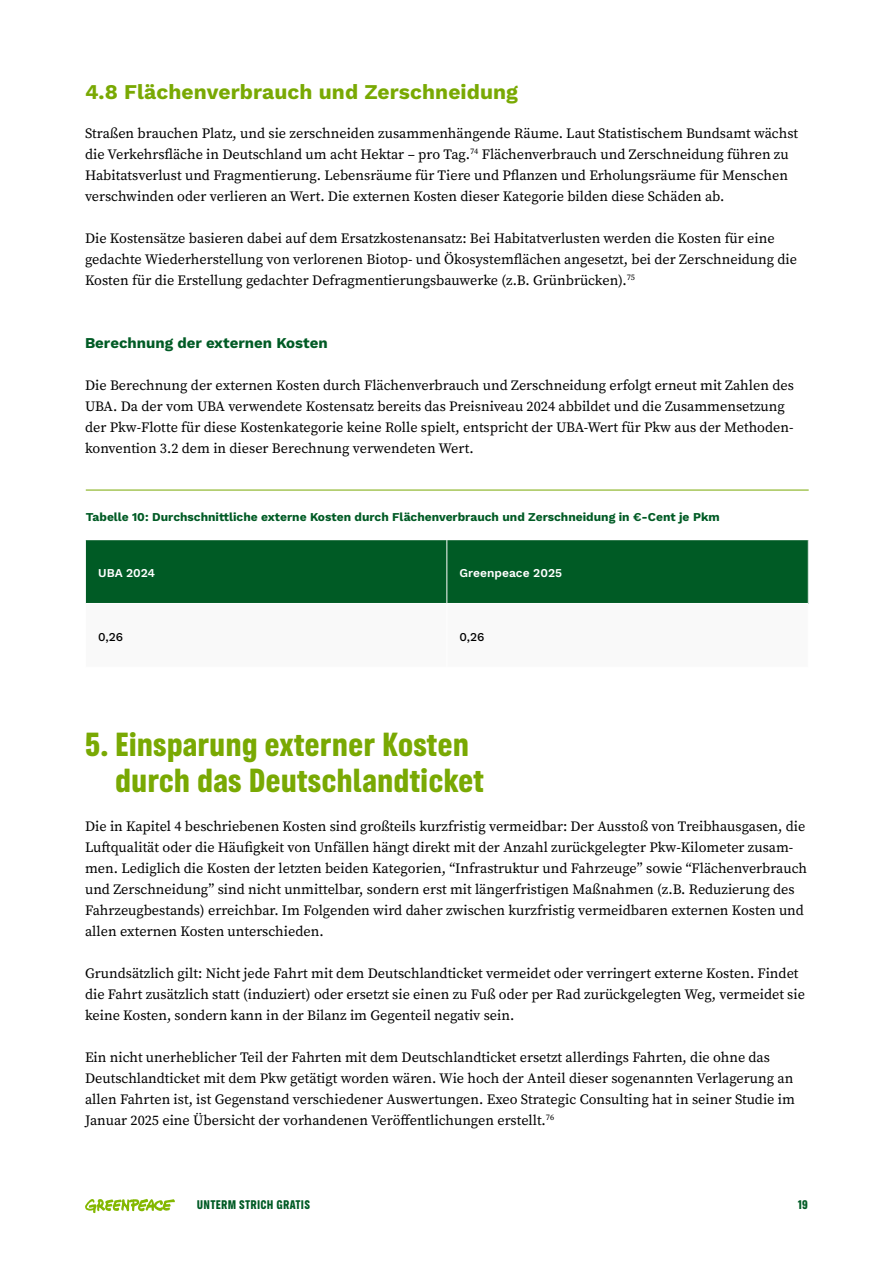
<style>
.page{position:relative;width:893px;height:1263px;background:#fff}
.page>*{position:absolute;margin:0;border:0;box-sizing:border-box;transform-origin:0 0}
.t1{font:700 30px/36px "Greenpeace Sans";color:#79a903}
.t2{font:700 21px "Work Sans";letter-spacing:.005em;color:#79a903}
.t3{font:700 15px "Work Sans";color:#005b25}
.t4{font:14.25px/21px "Source Serif Pro";color:#000}
.t5{font:700 12px "Work Sans";color:#005b25}
.t6{font:600 12px "Work Sans";color:#fff}
.t7{font:500 12px "Work Sans";color:#000}
.t8{font:700 11.25px "Greenpeace Sans";letter-spacing:.02em;color:#005b25}
</style>
<div class="page">
<svg style="left:85px;top:1199px;width:90px;height:14px"></svg>
<div style="left:85px;top:540px;width:362px;height:63px;background:#005b25"></div>
<div style="left:447px;top:540px;width:361px;height:63px;background:#005b25"></div>
<hr style="left:85px;top:540px;width:1px;height:63px;background:#fff">
<hr style="left:446px;top:540px;width:1px;height:63px;background:#fff">
<hr style="left:86px;top:490px;width:723px;height:1px;background:#79a903">
<h2 class="t2" style="left:85px;top:76px;width:434px">4.8 Flächenverbrauch und Zerschneidung</h2>
<p class="t4" style="left:85px;top:123px;width:715px">Straßen brauchen Platz, und sie zerschneiden zusammenhängende Räume. Laut Statistischem Bundsamt wächst die Verkehrsfläche in Deutschland um acht Hektar – pro Tag.<sup>74</sup> Flächenverbrauch und Zerschneidung führen zu Habitatsverlust und Fragmentierung. Lebensräume für Tiere und Pflanzen und Erholungsräume für Menschen verschwinden oder verlieren an Wert. Die externen Kosten dieser Kategorie bilden diese Schäden ab.</p>
<p class="t4" style="left:85px;top:228px;width:714px">Die Kostensätze basieren dabei auf dem Ersatzkostenansatz: Bei Habitatverlusten werden die Kosten für eine gedachte Wiederherstellung von verlorenen Biotop- und Ökosystemflächen angesetzt, bei der Zerschneidung die<br>Kosten für die Erstellung gedachter Defragmentierungsbauwerke (z.B. Grünbrücken).<sup>75</sup></p>
<p class="t3" style="left:85px;top:332px;width:244px">Berechnung der externen Kosten</p>
<p class="t4" style="left:85px;top:375px;width:710px">Die Berechnung der externen Kosten durch Flächenverbrauch und Zerschneidung erfolgt erneut mit Zahlen des UBA. Da der vom UBA verwendete Kostensatz bereits das Preisniveau 2024 abbildet und die Zusammensetzung der Pkw-Flotte für diese Kostenkategorie keine Rolle spielt, entspricht der UBA-Wert für Pkw aus der Methoden&shy;konvention 3.2 dem in dieser Berechnung verwendeten Wert.</p>
<p class="t5" style="left:86px;top:508px;width:635px">Tabelle 10: Durchschnittliche externe Kosten durch Flächenverbrauch und Zerschneidung in €-Cent je Pkm</p>
<p class="t6" style="left:98px;top:564px;width:59px">UBA 2024</p>
<p class="t6" style="left:460px;top:564px;width:104px">Greenpeace 2025</p>
<p class="t7" style="left:98px;top:628px;width:26px">0,26</p>
<p class="t7" style="left:460px;top:628px;width:26px">0,26</p>
<h1 class="t1" style="left:115px;top:725px;width:370px;text-indent:-30px">5. Einsparung externer Kosten durch das Deutschlandticket</h1>
<p class="t4" style="left:85px;top:816px;width:723px">Die in Kapitel 4 beschriebenen Kosten sind großteils kurzfristig vermeidbar: Der Ausstoß von Treibhausgasen, die Luftqualität oder die Häufigkeit von Unfällen hängt direkt mit der Anzahl zurückgelegter Pkw-Kilometer zusam&shy;men. Lediglich die Kosten der letzten beiden Kategorien, “Infrastruktur und Fahrzeuge” sowie “Flächenverbrauch und Zerschneidung” sind nicht unmittelbar, sondern erst mit längerfristigen Maßnahmen (z.B. Reduzierung des Fahrzeugbestands) erreichbar. Im Folgenden wird daher zwischen kurzfristig vermeidbaren externen Kosten und allen externen Kosten unterschieden.</p>
<p class="t4" style="left:85px;top:963px;width:721px">Grundsätzlich gilt: Nicht jede Fahrt mit dem Deutschlandticket vermeidet oder verringert externe Kosten. Findet die Fahrt zusätzlich statt (induziert) oder ersetzt sie einen zu Fuß oder per Rad zurückgelegten Weg, vermeidet sie keine Kosten, sondern kann in der Bilanz im Gegenteil negativ sein.</p>
<p class="t4" style="left:85px;top:1047px;width:711px">Ein nicht unerheblicher Teil der Fahrten mit dem Deutschlandticket ersetzt allerdings Fahrten, die ohne das Deutschlandticket mit dem Pkw getätigt worden wären. Wie hoch der Anteil dieser sogenannten Verlagerung an allen Fahrten ist, ist Gegenstand verschiedener Auswertungen. Exeo Strategic Consulting hat in seiner Studie im Januar 2025 eine Übersicht der vorhandenen Veröffentlichungen erstellt.<sup>76</sup></p>
<p class="t8" style="left:197px;top:1196px;width:115px">UNTERM STRICH GRATIS</p>
<p class="t8" style="left:798px;top:1196px;width:12px">19</p>
</div>
